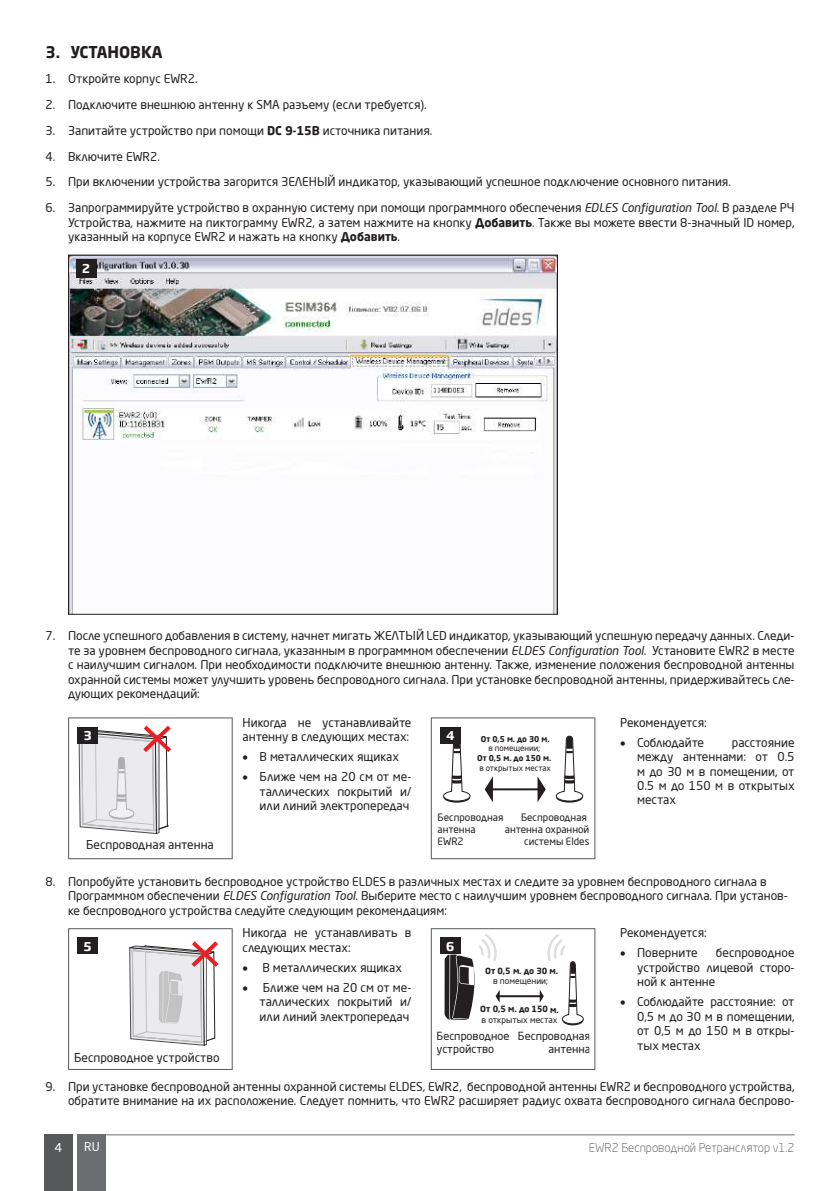
<style>
.page{position:relative;width:840px;height:1191px;background:#fff}
.page>*{position:absolute;margin:0;border:0;box-sizing:border-box;transform-origin:0 0}
.t1{font:700 16px "Neo Sans Pro";color:#231f20}
.t2{font:12px/14.4px "Neo Sans Pro";color:#231f20;text-align:justify}
.t3{font:300 12px "Neo Sans Pro";color:#57585a}
.t4{font:12px "Neo Sans Pro";letter-spacing:-.02em;color:#231f20}
.t5{font:700 12px "Soho Gothic Pro";color:#fff}
.t6{font:12px "Neo Sans Pro";color:#fff}
.t7{font:12px "Soho Gothic Pro";color:#fff}
.t8{font:11px/13.2px "Neo Sans Pro";color:#231f20}
.t9{font:10px/12px "Neo Sans Pro";color:#231f20}
.t10{font:8.6px "Neo Sans Pro";letter-spacing:-.005em;color:#231f20}
.t11{font:700 8.6px "Neo Sans Pro";letter-spacing:-.005em;color:#231f20}
.t12{font:700 8.4px "Neo Sans Pro";color:#231f20}
.t13{font:8.4px "Neo Sans Pro";letter-spacing:-.005em;color:#231f20}
.t14{font:700 8px "Neo Sans Pro";color:#231f20}
.t15{font:8px "Neo Sans Pro";color:#231f20}
.s1{font-weight:700}
.s2{font-style:italic}
</style>
<div class="page">
<div style="left:44px;top:1134px;width:29px;height:57px;background:#57585a"></div>
<div style="left:78px;top:1134px;width:28px;height:57px;background:#6c6d70"></div>
<hr style="left:106px;top:1134px;width:688px;height:1px;background:#6c6d70">
<img style="left:70px;top:257px;width:485px;height:355px">
<div style="left:76px;top:259px;width:20px;height:19px;background:#231f20"></div>
<svg style="left:68px;top:717px;width:164px;height:142px"></svg>
<div style="left:77px;top:727px;width:21px;height:16px;background:#231f20"></div>
<svg style="left:430px;top:717px;width:165px;height:142px"></svg>
<div style="left:440px;top:727px;width:20px;height:16px;background:#231f20"></div>
<svg style="left:68px;top:928px;width:164px;height:142px"></svg>
<div style="left:77px;top:937px;width:21px;height:17px;background:#231f20"></div>
<svg style="left:430px;top:928px;width:165px;height:142px"></svg>
<div style="left:440px;top:937px;width:20px;height:17px;background:#231f20"></div>
<h1 class="t1" style="left:45px;top:41px;width:119px">3. УСТАНОВКА</h1>
<p class="t2" style="left:45px;top:72px;width:154px">1. Откройте корпус EWR2.</p>
<p class="t2" style="left:45px;top:97px;width:382px">2. Подключите внешнюю антенну к SMA разъему (если требуется).</p>
<p class="t2" style="left:45px;top:123px;width:388px">3. Запитайте устройство при помощи <span class="s1">DC 9-15В</span> источника питания.</p>
<p class="t2" style="left:45px;top:149px;width:116px">4. Включите EWR2.</p>
<p class="t2" style="left:45px;top:175px;width:686px">5. При включении устройства загорится ЗЕЛЕНЫЙ индикатор, указывающий успешное подключение основного питания.</p>
<p class="t2" style="left:68px;top:200px;width:727px;text-indent:-23px">6. Запрограммируйте устройство в охранную систему при помощи программного обеспечения <span class="s2">EDLES Configuration Tool</span>. В разделе РЧ Устройства, нажмите на пиктограмму EWR2, а затем нажмите на кнопку <span class="s1">Добавить</span>. Также вы можете ввести 8-значный ID номер, указанный на корпусе EWR2 и нажать на кнопку <span class="s1">Добавить</span>.</p>
<p class="t5" style="left:82px;top:259px;width:9px">2</p>
<p class="t2" style="left:68px;top:628px;width:727px;text-indent:-23px">7. После успешного добавления в систему, начнет мигать ЖЕЛТЫЙ LED индикатор, указывающий успешную передачу данных. Следи&shy;те за уровнем беспроводного сигнала, указанным в программном обеспечении <span class="s2">ELDES Configuration Tool</span>. Установите EWR2 в месте с наилучшим сигналом. При необходимости подключите внешнюю антенну. Также, изменение положения беспроводной антенны охранной системы может улучшить уровень беспроводного сигнала. При установке беспроводной антенны, придерживайтесь сле&shy;дующих рекомендаций:</p>
<p class="t5" style="left:84px;top:726px;width:9px">3</p>
<p class="t2" style="left:86px;top:837px;width:129px">Беспроводная антенна</p>
<p class="t2" style="left:242px;top:715px;width:170px">Никогда не устанавливайте антенну в следующих местах:</p>
<p class="t2" style="left:242px;top:749px;width:158px">• В металлических ящиках</p>
<p class="t2" style="left:259px;top:769px;width:153px;text-indent:-17px">• Ближе чем на 20 см от ме&shy;таллических покрытий и/ или линий электропередач</p>
<p class="t5" style="left:446px;top:726px;width:10px">4</p>
<p class="t14" style="left:480px;top:733px;width:70px">От 0,5 м. до 30 м.</p>
<p class="t15" style="left:488px;top:743px;width:53px">в помещении;</p>
<p class="t14" style="left:477px;top:753px;width:76px">От 0,5 м. до 150 м.</p>
<p class="t15" style="left:479px;top:763px;width:73px">в открытых местах</p>
<p class="t9" style="left:437px;top:811px;width:67px">Беспроводная антенна<br>EWR2</p>
<p class="t9" style="left:504px;top:811px;width:86px;text-align:right">Беспроводная антенна охранной системы Eldes</p>
<p class="t2" style="left:619px;top:715px;width:88px">Рекомендуется:</p>
<p class="t4" style="left:619px;top:735px;width:86px">• Соблюдайте</p>
<p class="t2" style="left:636px;top:735px;width:159px;text-indent:95px">расстояние между антеннами: от 0.5 м до 30 м в помещении, от 0.5 м до 150 м в открытых местах</p>
<p class="t2" style="left:68px;top:874px;width:720px;text-align:left;text-indent:-23px">8. Попробуйте установить беспроводное устройство ELDES в различных местах и следите за уровнем беспроводного сигнала в<br>Программном обеспечении <span class="s2">ELDES Configuration Tool</span>. Выберите место с наилучшим уровнем беспроводного сигнала. При установ&shy;ке беспроводного устройства следуйте следующим рекомендациям:</p>
<p class="t2" style="left:619px;top:925px;width:88px">Рекомендуется:</p>
<p class="t2" style="left:619px;top:945px;width:79px">• Поверните</p>
<p class="t2" style="left:242px;top:925px;width:170px">Никогда не устанавливать в следующих местах:</p>
<p class="t2" style="left:242px;top:960px;width:161px">• В металлических ящиках</p>
<p class="t2" style="left:259px;top:980px;width:153px;text-indent:-17px">• Ближе чем на 20 см от ме&shy;таллических покрытий и/ или линий электропередач</p>
<p class="t5" style="left:446px;top:936px;width:10px">6</p>
<p class="t5" style="left:84px;top:936px;width:9px">5</p>
<p class="t2" style="left:636px;top:945px;width:159px;text-indent:79px">беспроводное устройство лицевой сторо&shy;ной к антенне</p>
<p class="t2" style="left:636px;top:994px;width:159px;text-indent:-17px">• Соблюдайте расстояние: от 0,5 м до 30 м в помещении, от 0,5 м до 150 м в откры&shy;тых местах</p>
<p class="t2" style="left:45px;top:1079px;width:750px;text-align:right">9. При установке беспроводной антенны охранной системы ELDES, EWR2, беспроводной антенны EWR2 и беспроводного устройства, обратите внимание на их расположение. Следует помнить, что EWR2 расширяет радиус охвата беспроводного сигнала беспрово-</p>
<p class="t12" style="left:485px;top:965px;width:75px">От 0,5 м. до 30 м.</p>
<p class="t13" style="left:493px;top:975px;width:56px">в помещении;</p>
<p class="t11" style="left:480px;top:1003px;width:80px">От 0,5 м. до 150 м.</p>
<p class="t10" style="left:481px;top:1014px;width:77px">в открытых местах</p>
<p class="t8" style="left:436px;top:1029px;width:74px">Беспроводное устройство</p>
<p class="t8" style="left:517px;top:1029px;width:74px;text-align:right">Беспроводная антенна</p>
<p class="t2" style="left:74px;top:1050px;width:147px">Беспроводное устройство</p>
<p class="t7" style="left:54px;top:1137px;width:9px">4</p>
<p class="t6" style="left:84px;top:1139px;width:17px">RU</p>
<p class="t3" style="left:588px;top:1140px;width:207px">EWR2 Беспроводной Ретранслятор v1.2</p>
</div>
